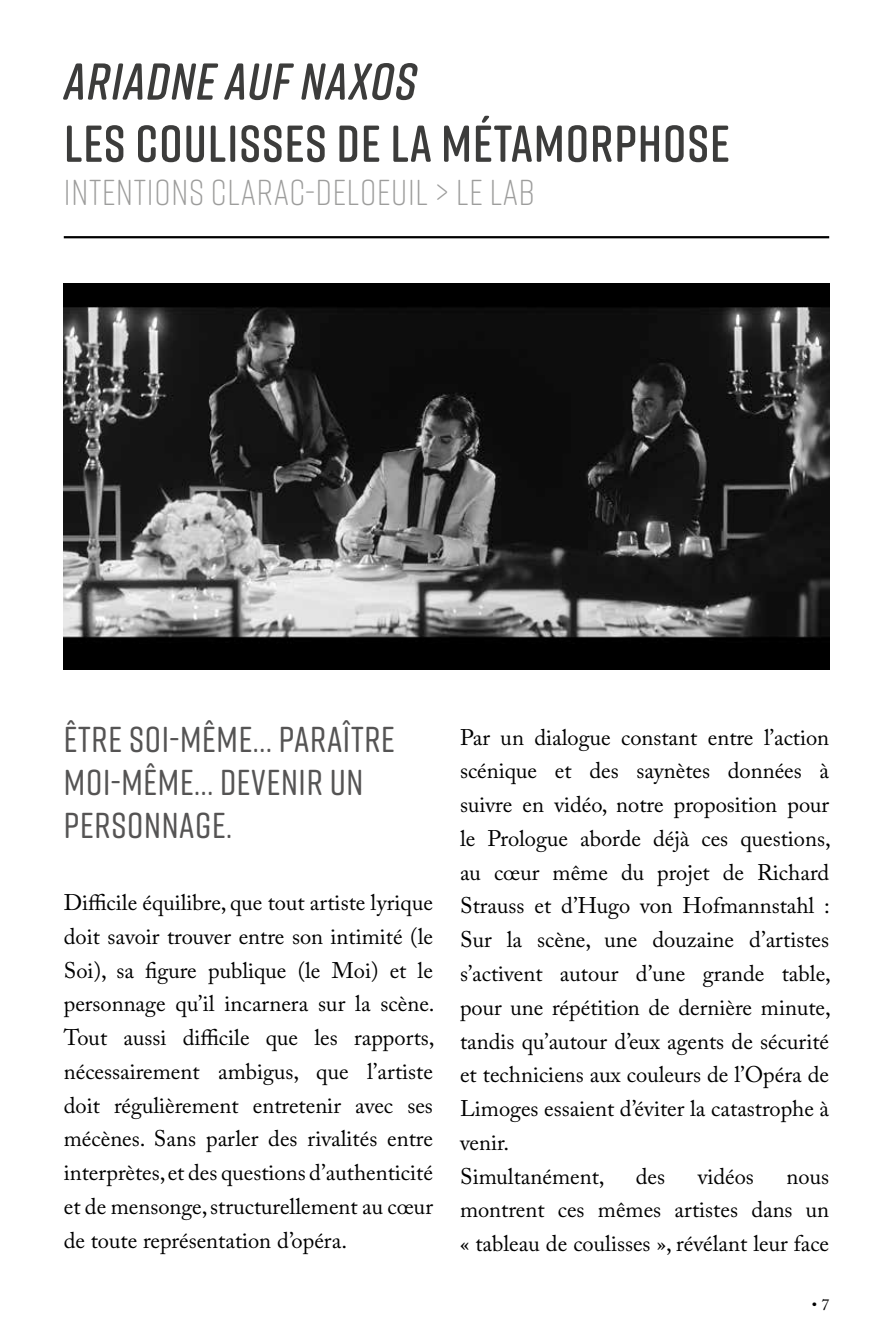
<style>
.page{position:relative;width:893px;height:1340px;background:#fff}
.page>*{position:absolute;margin:0;border:0;box-sizing:border-box;transform-origin:0 0}
.t1{font:600 51.75px "Rift Soft";letter-spacing:.02em;color:#3c3c3b}
.t2{font:italic 600 51.75px "Rift Soft";letter-spacing:.02em;color:#3c3c3b}
.t3{font:500 36px/43.2px "Rift Soft";letter-spacing:.02em;color:#555454}
.t4{font:300 36px "Rift Soft";letter-spacing:.02em;color:#9d9d9c}
.t5{font:22.5px/33.8px "Adobe Caslon Pro";color:#000;text-align:justify}
.t6{font:15.75px "Adobe Caslon Pro";color:#000}
</style>
<div class="page">
<hr style="left:64px;top:236px;width:765px;height:2px;background:#000">
<img style="left:64px;top:283px;width:765px;height:387px">
<h1 class="t2" style="left:64px;top:45px;width:354px">ARIADNE AUF NAXOS</h1>
<h1 class="t1" style="left:64px;top:107px;width:667px">LES COULISSES DE LA MÉTAMORPHOSE</h1>
<h2 class="t4" style="left:64px;top:167px;width:472px">INTENTIONS CLARAC-DELOEUIL &gt; LE LAB</h2>
<h2 class="t3" style="left:64px;top:716px;width:332px">ÊTRE SOI-MÊME… PARAÎTRE<br>MOI-MÊME… DEVENIR UN<br>PERSONNAGE.</h2>
<p class="t5" style="left:64px;top:885px;width:372px">Difficile équilibre, que tout artiste lyrique doit savoir trouver entre son intimité (le Soi), sa figure publique (le Moi) et le personnage qu’il incarnera sur la scène.<br>Tout aussi difficile que les rapports, nécessairement ambigus, que l’artiste doit régulièrement entretenir avec ses mécènes. Sans parler des rivalités entre interprètes, et des questions d’authenticité et de mensonge, structurellement au cœur de toute représentation d’opéra.</p>
<p class="t5" style="left:460px;top:720px;width:372px;text-align:left">Par un dialogue constant entre l’action scénique et des saynètes données à suivre en vidéo, notre proposition pour le Prologue aborde déjà ces questions, au cœur même du projet de Richard Strauss et d’Hugo von Hofmannstahl :<br>Sur la scène, une douzaine d’artistes s’activent autour d’une grande table, pour une répétition de dernière minute, tandis qu’autour d’eux agents de sécurité et techniciens aux couleurs de l’Opéra de Limoges essaient d’éviter la catastrophe à venir.<br>Simultanément,</p>
<p class="t5" style="left:636px;top:1158px;width:31px">des</p>
<p class="t5" style="left:698px;top:1158px;width:58px">vidéos</p>
<p class="t5" style="left:460px;top:1158px;width:371px;text-indent:327px">nous montrent ces mêmes artistes dans un « tableau de coulisses », révélant leur face</p>
<p class="t6" style="left:812px;top:1295px;width:19px">• 7</p>
</div>
